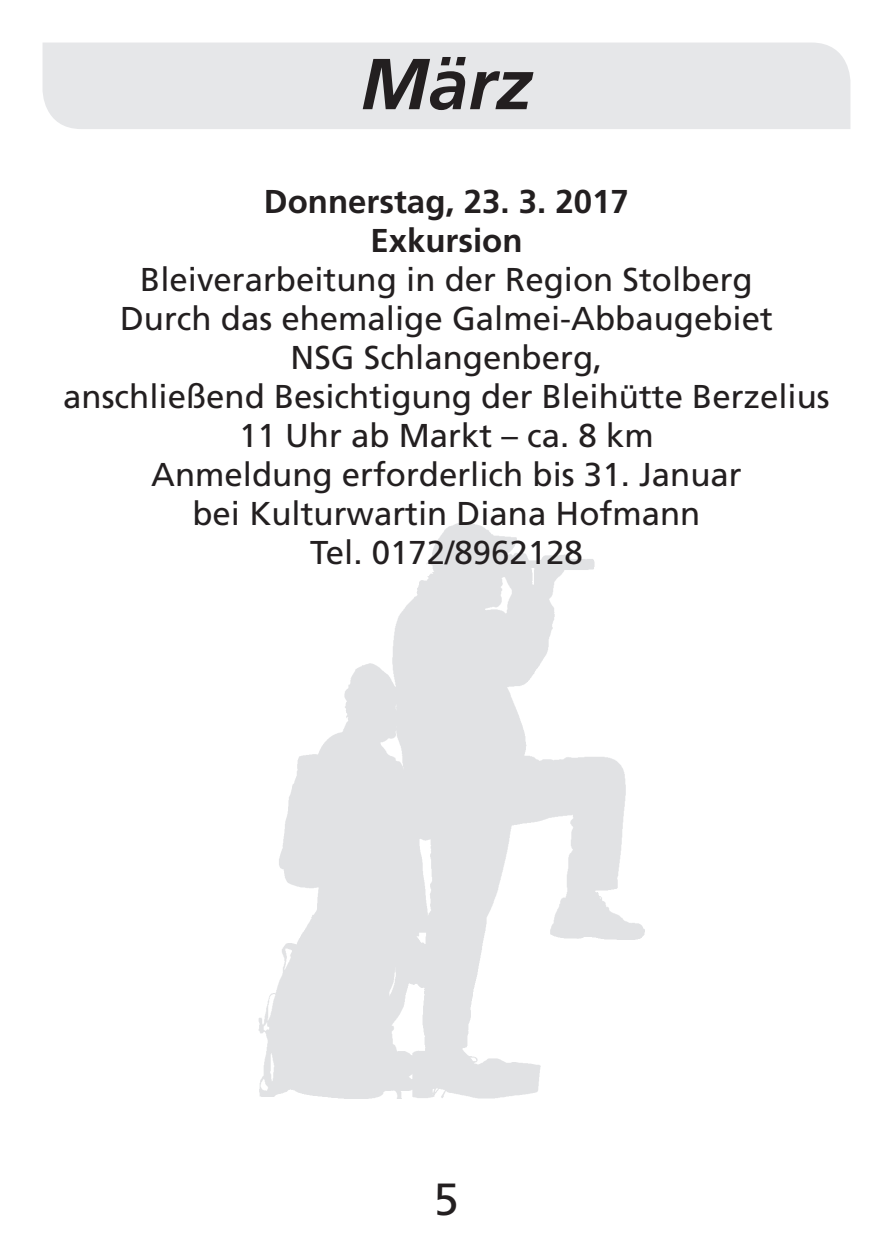
<style>
.page{position:relative;width:893px;height:1259px;background:#fff}
.page>*{position:absolute;margin:0;border:0;box-sizing:border-box;transform-origin:0 0}
.t1{font:italic 700 72px "Frutiger";color:#231f20}
.t2{font:45px "Frutiger";color:#231f20}
.t3{font:33px/39px "Frutiger";color:#231f20;text-align:center}
.t4{font:700 33px/39px "Frutiger";color:#231f20;text-align:center}
</style>
<div class="page">
<div style="left:43px;top:43px;width:807px;height:86px;background:#e6e7e9"></div>
<img style="left:258px;top:522px;width:387px;height:576px">
<h1 class="t1" style="left:360px;top:42px;width:174px">März</h1>
<p class="t4" style="left:264px;top:181px;width:366px">Donnerstag, 23. 3. 2017<br>Exkursion</p>
<p class="t3" style="left:63px;top:260px;width:768px">Bleiverarbeitung in der Region Stolberg<br>Durch das ehemalige Galmei-Abbaugebiet<br>NSG Schlangenberg,<br>anschließend Besichtigung der Bleihütte Berzelius 11 Uhr ab Markt – ca. 8 km<br>Anmeldung erforderlich bis 31. Januar<br>bei Kulturwartin Diana Hofmann<br>Tel. 0172/8962128</p>
<h2 class="t2" style="left:434px;top:1172px;width:27px">5</h2>
</div>
